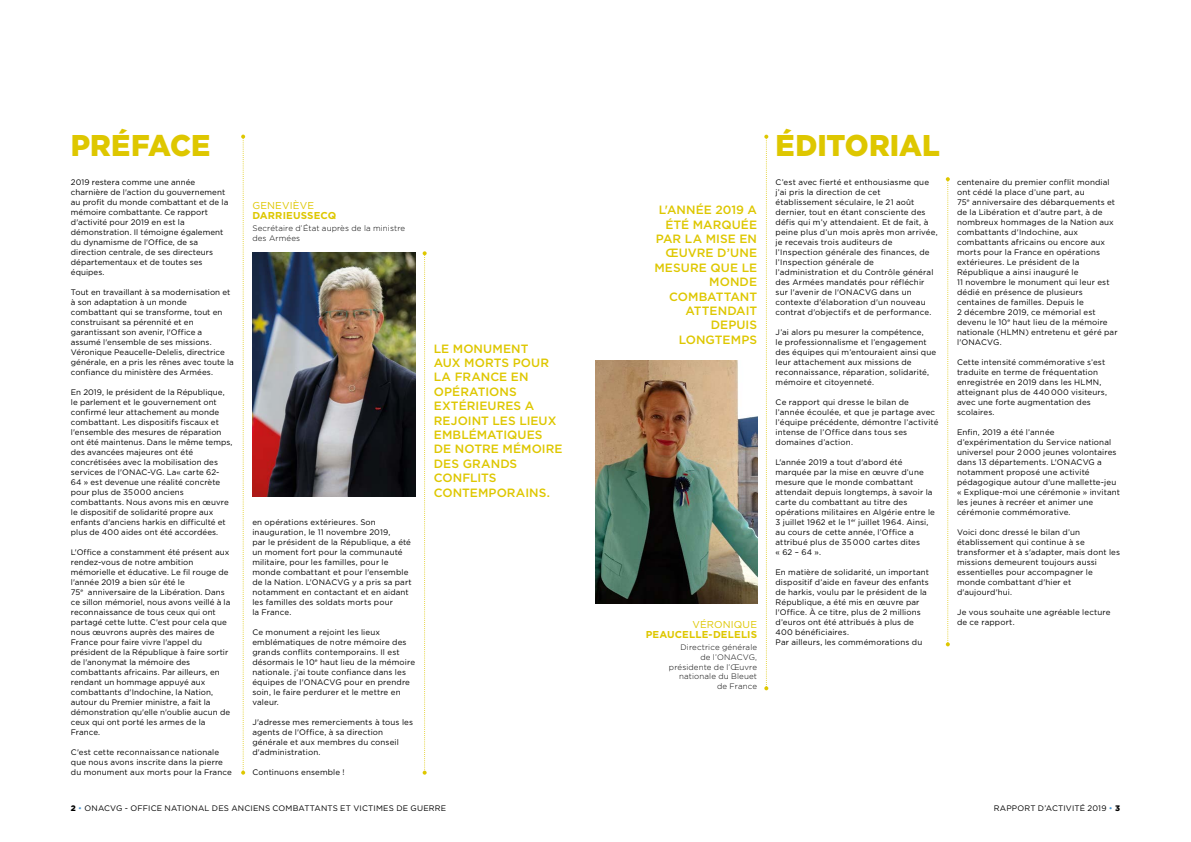
<style>
.page{position:relative;width:1191px;height:842px;background:#fff}
.page>*{position:absolute;margin:0;border:0;box-sizing:border-box;transform-origin:0 0}
.t1{font:900 30px "Gotham";color:#dec700;scale:.96 1}
.t2{font:500 12px/14.4px "Gotham";letter-spacing:.005em;color:#dec700}
.t3{font:700 10px "Gotham";letter-spacing:.01em;color:#dec700}
.t4{font:10px "Gotham";letter-spacing:.015em;color:#dec700}
.t5{font:8px/10px "Gotham";letter-spacing:.01em;color:#000}
.t6{font:300 8px/9.6px "Gotham";letter-spacing:.015em;color:#000}
.s1{font-weight:900}
.s2{color:#4a96d2}
</style>
<div class="page">
<svg style="left:241px;top:135px;width:4px;height:640px"></svg>
<svg style="left:945px;top:177px;width:4px;height:469px"></svg>
<img style="left:252px;top:253px;width:163px;height:243px">
<img style="left:595px;top:360px;width:162px;height:244px">
<svg style="left:422px;top:251px;width:4px;height:524px"></svg>
<svg style="left:764px;top:135px;width:4px;height:555px"></svg>
<h1 class="t1" style="left:71px;top:124px;width:147px">PRÉFACE</h1>
<h1 class="t1" style="left:775px;top:124px;width:173px">ÉDITORIAL</h1>
<p class="t5" style="left:71px;top:177px;width:159px">2019 restera comme une année charnière de l'action du gouvernement au profit du monde combattant et de la mémoire combattante. Ce rapport d'activité pour 2019 en est la démonstration. Il témoigne également du dynamisme de l'Office, de sa direction centrale, de ses directeurs départementaux et de toutes ses équipes.</p>
<p class="t5" style="left:71px;top:287px;width:164px">Tout en travaillant à sa modernisation et à son adaptation à un monde combattant qui se transforme, tout en construisant sa pérennité et en garantissant son avenir, l'Office a assumé l'ensemble de ses missions.<br>Véronique Peaucelle-Delelis, directrice générale, en a pris les rênes avec toute la confiance du ministère des Armées.</p>
<p class="t5" style="left:71px;top:387px;width:163px">En 2019, le président de la République, le parlement et le gouvernement ont confirmé leur attachement au monde combattant. Les dispositifs fiscaux et l'ensemble des mesures de réparation ont été maintenus. Dans le même temps, des avancées majeures ont été concrétisées avec la mobilisation des services de l'ONAC-VG. La« carte 62-<br>64 » est devenue une réalité concrète pour plus de 35 000 anciens combattants. Nous avons mis en œuvre le dispositif de solidarité propre aux enfants d'anciens harkis en difficulté et plus de 400 aides ont été accordées.</p>
<p class="t5" style="left:71px;top:547px;width:161px">L'Office a constamment été présent aux rendez-vous de notre ambition mémorielle et éducative. Le fil rouge de l'année 2019 a bien sûr été le<br>75<sup>e</sup> anniversaire de la Libération. Dans ce sillon mémoriel, nous avons veillé à la reconnaissance de tous ceux qui ont partagé cette lutte. C'est pour cela que nous œuvrons auprès des maires de France pour faire vivre l'appel du président de la République à faire sortir de l'anonymat la mémoire des combattants africains. Par ailleurs, en rendant un hommage appuyé aux combattants d'Indochine, la Nation, autour du Premier ministre, a fait la démonstration qu'elle n'oublie aucun de ceux qui ont porté les armes de la France.</p>
<p class="t5" style="left:71px;top:747px;width:162px">C'est cette reconnaissance nationale que nous avons inscrite dans la pierre du monument aux morts pour la France</p>
<p class="t5" style="left:775px;top:177px;width:164px">C’est avec fierté et enthousiasme que j’ai pris la direction de cet établissement séculaire, le 21 août dernier, tout en étant consciente des défis qui m’y attendaient. Et de fait, à peine plus d’un mois après mon arrivée, je recevais trois auditeurs de l’Inspection générale des finances, de l’Inspection générale de l’administration et du Contrôle général des Armées mandatés pour réfléchir sur l'avenir de l'ONACVG dans un contexte d'élaboration d'un nouveau contrat d'objectifs et de performance.</p>
<p class="t5" style="left:775px;top:327px;width:162px">J’ai alors pu mesurer la compétence,<br>le professionnalisme et l’engagement des équipes qui m’entouraient ainsi que leur attachement aux missions de reconnaissance, réparation, solidarité, mémoire et citoyenneté.</p>
<p class="t5" style="left:775px;top:397px;width:164px">Ce rapport qui dresse le bilan de l’année écoulée, et que je partage avec l’équipe précédente, démontre l’activité intense de l’Office dans tous ses domaines d’action.</p>
<p class="t5" style="left:775px;top:457px;width:161px">L'année 2019 a tout d'abord été marquée par la mise en œuvre d’une mesure que le monde combattant attendait depuis longtemps, à savoir la carte du combattant au titre des opérations militaires en Algérie entre le 3 juillet 1962 et le 1<sup>er</sup> juillet 1964. Ainsi, au cours de cette année, l’Office a attribué plus de 35 000 cartes dites<br>« 62 – 64 ».</p>
<p class="t5" style="left:775px;top:567px;width:155px">En matière de solidarité, un important dispositif d’aide en faveur des enfants de harkis, voulu par le président de la République, a été mis en œuvre par l'Office. À ce titre, plus de 2 millions d’euros ont été attribués à plus de 400 bénéficiaires.<br>Par ailleurs, les commémorations du</p>
<p class="t4" style="left:252px;top:199px;width:63px">GENEVIÈVE</p>
<p class="t3" style="left:252px;top:209px;width:85px">DARRIEUSSECQ</p>
<p class="t6" style="left:252px;top:223px;width:154px">Secrétaire d’État auprès de la ministre des Armées</p>
<h2 class="t2" style="left:654px;top:203px;width:104px;text-align:right">L'ANNÉE 2019 A<br>ÉTÉ MARQUÉE<br>PAR LA MISE EN<br>ŒUVRE D’UNE<br>MESURE QUE LE<br>MONDE<br>COMBATTANT<br>ATTENDAIT<br>DEPUIS<br>LONGTEMPS</h2>
<h2 class="t2" style="left:434px;top:341px;width:130px">LE MONUMENT<br>AUX MORTS POUR<br>LA FRANCE EN<br>OPÉRATIONS<br>EXTÉRIEURES A<br>REJOINT LES LIEUX<br>EMBLÉMATIQUES<br>DE NOTRE MÉMOIRE<br>DES GRANDS<br>CONFLITS<br>CONTEMPORAINS.</h2>
<p class="t5" style="left:252px;top:517px;width:161px">en opérations extérieures. Son inauguration, le 11 novembre 2019,<br>par le président de la République, a été un moment fort pour la communauté militaire, pour les familles, pour le monde combattant et pour l'ensemble de la Nation. L'ONACVG y a pris sa part notamment en contactant et en aidant les familles des soldats morts pour<br>la France.</p>
<p class="t5" style="left:252px;top:627px;width:164px">Ce monument a rejoint les lieux emblématiques de notre mémoire des grands conflits contemporains. Il est désormais le 10<sup>e</sup> haut lieu de la mémoire nationale. j'ai toute confiance dans les équipes de l'ONACVG pour en prendre soin, le faire perdurer et le mettre en valeur.</p>
<p class="t5" style="left:252px;top:717px;width:162px">J'adresse mes remerciements à tous les agents de l'Office, à sa direction générale et aux membres du conseil d'administration.</p>
<p class="t5" style="left:252px;top:767px;width:94px">Continuons ensemble !</p>
<p class="t4" style="left:692px;top:618px;width:66px">VÉRONIQUE</p>
<p class="t3" style="left:645px;top:628px;width:113px">PEAUCELLE-DELELIS</p>
<p class="t6" style="left:669px;top:642px;width:90px;text-align:right">Directrice générale de l’ONACVG, présidente de l’Œuvre nationale du Bleuet de France</p>
<p class="t5" style="left:957px;top:177px;width:162px">centenaire du premier conflit mondial ont cédé la place d’une part, au<br>75<sup>e</sup> anniversaire des débarquements et de la Libération et d’autre part, à de nombreux hommages de la Nation aux combattants d'Indochine, aux combattants africains ou encore aux morts pour la France en opérations extérieures. Le président de la<br>République a ainsi inauguré le<br>11 novembre le monument qui leur est dédié en présence de plusieurs centaines de familles. Depuis le<br>2 décembre 2019, ce mémorial est devenu le 10<sup>e</sup> haut lieu de la mémoire nationale (HLMN) entretenu et géré par l'ONACVG.</p>
<p class="t5" style="left:957px;top:357px;width:152px">Cette intensité commémorative s’est traduite en terme de fréquentation enregistrée en 2019 dans les HLMN, atteignant plus de 440 000 visiteurs, avec une forte augmentation des scolaires.</p>
<p class="t5" style="left:957px;top:427px;width:164px">Enfin, 2019 a été l’année d’expérimentation du Service national universel pour 2 000 jeunes volontaires dans 13 départements. L'ONACVG a notamment proposé une activité pédagogique autour d'une mallette-jeu « Explique-moi une cérémonie » invitant les jeunes à recréer et animer une cérémonie commémorative.</p>
<p class="t5" style="left:957px;top:527px;width:165px">Voici donc dressé le bilan d’un établissement qui continue à se transformer et à s'adapter, mais dont les missions demeurent toujours aussi essentielles pour accompagner le monde combattant d'hier et d'aujourd'hui.</p>
<p class="t5" style="left:957px;top:607px;width:155px">Je vous souhaite une agréable lecture de ce rapport.</p>
<p class="t5" style="left:71px;top:803px;width:377px"><span class="s1">2</span> <span class="s2">•</span> ONACVG - OFFICE NATIONAL DES ANCIENS COMBATTANTS ET VICTIMES DE GUERRE</p>
<p class="t5" style="left:993px;top:803px;width:128px">RAPPORT D’ACTIVITÉ 2019 <span class="s2">•</span> <span class="s1">3</span></p>
</div>
